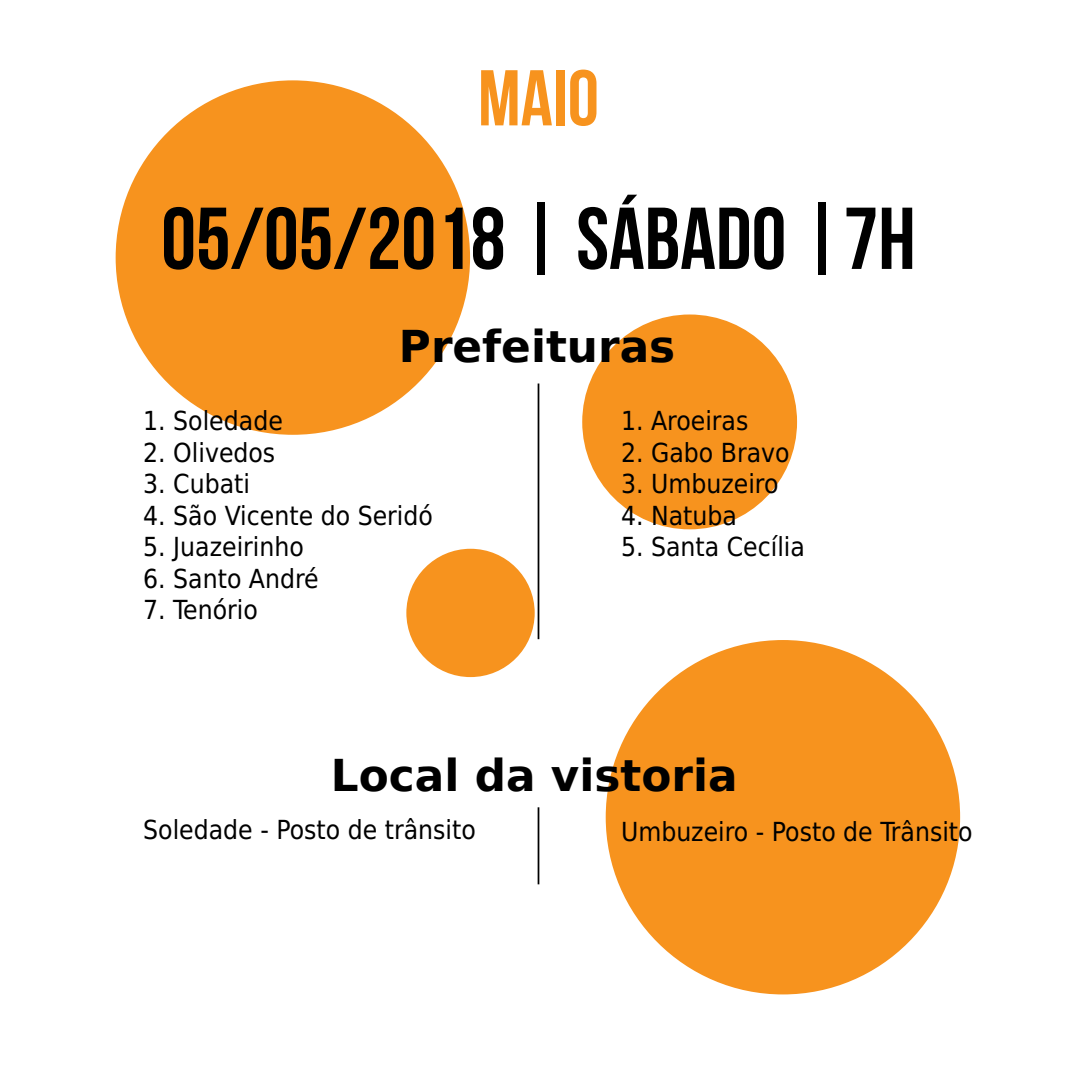
<style>
.page{position:relative;width:1077px;height:1077px;background:#fff}
.page>*{position:absolute;margin:0;border:0;box-sizing:border-box;transform-origin:0 0}
.t1{font:87.5px "Bebas Neue";color:#000}
.t2{font:78.75px "Bebas Neue";color:#f7931e}
.t3{font:700 43.75px "DejaVu Sans";color:#000}
.t4{font:26.25px "DejaVu Sans Condensed";color:#000}
</style>
<div class="page">
<div style="left:116px;top:80px;width:354px;height:354px;background:#f7931e;border-radius:50%"></div>
<div style="left:605px;top:640px;width:354px;height:354px;background:#f7931e;border-radius:50%"></div>
<div style="left:582px;top:314px;width:215px;height:215px;background:#f7931e;border-radius:50%"></div>
<div style="left:406px;top:548px;width:128px;height:129px;background:#f7931e;border-radius:50%"></div>
<hr style="left:537px;top:383px;width:2px;height:256px;background:#000">
<hr style="left:537px;top:807px;width:2px;height:77px;background:#000">
<h2 class="t2" style="left:478px;top:55px;width:122px">MAIO</h2>
<h1 class="t1" style="left:161px;top:191px;width:755px">05/05/2018 | Sábado |7H</h1>
<h3 class="t3" style="left:399px;top:310px;width:278px">Prefeituras</h3>
<p class="t4" style="left:143px;top:397px;width:141px">1. Soledade</p>
<p class="t4" style="left:143px;top:429px;width:133px">2. Olivedos</p>
<p class="t4" style="left:143px;top:460px;width:108px">3. Cubati</p>
<p class="t4" style="left:143px;top:492px;width:291px">4. São Vicente do Seridó</p>
<p class="t4" style="left:143px;top:523px;width:162px">5. Juazeirinho</p>
<p class="t4" style="left:143px;top:555px;width:177px">6. Santo André</p>
<p class="t4" style="left:143px;top:586px;width:116px">7. Tenório</p>
<p class="t4" style="left:621px;top:397px;width:129px">1. Aroeiras</p>
<p class="t4" style="left:621px;top:429px;width:170px">2. Gabo Bravo</p>
<p class="t4" style="left:621px;top:460px;width:159px">3. Umbuzeiro</p>
<p class="t4" style="left:621px;top:492px;width:117px">4. Natuba</p>
<p class="t4" style="left:621px;top:523px;width:185px">5. Santa Cecília</p>
<h3 class="t3" style="left:331px;top:739px;width:408px">Local da vistoria</h3>
<p class="t4" style="left:143px;top:806px;width:334px">Soledade - Posto de trânsito</p>
<p class="t4" style="left:621px;top:808px;width:353px">Umbuzeiro - Posto de Trânsito</p>
</div>
